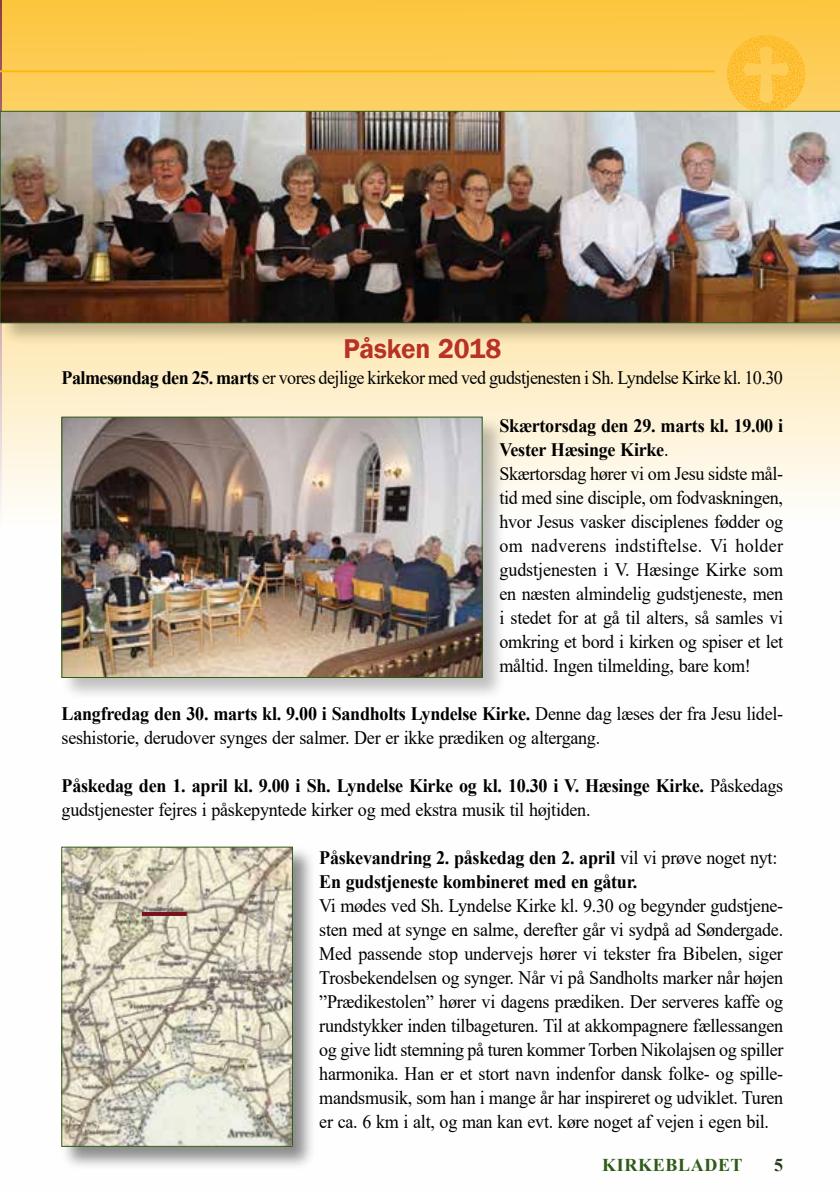
<style>
.page{position:relative;width:840px;height:1191px;background:#fff}
.page>*{position:absolute;margin:0;border:0;box-sizing:border-box;transform-origin:0 0}
.t1{font:600 28px "Franklin Gothic";letter-spacing:-.005em;color:#b83226}
.t2{font:19px/24px "Times New Roman";letter-spacing:-.015em;color:#000;scale:.95 1}
.t3{font:700 19px/24px "Times New Roman";letter-spacing:-.015em;color:#000;scale:.95 1}
.t4{font:700 18px "Times New Roman";letter-spacing:.035em;color:#2e5c18}
.t5{font:700 18px "Times New Roman";color:#293a1b}
.s1{font-weight:700}
.s2{font-weight:400}
</style>
<div class="page">
<svg style="left:0;top:0;width:839px;height:507px;background:#fdde94"></svg>
<hr style="left:0;top:70px;width:714px;height:2px;background:#fdb913">
<svg style="left:726px;top:35px;width:78px;height:75px;background:#fdc441"></svg>
<div style="left:0;top:110px;width:839px;height:237px;background:#000;opacity:.25"></div>
<img style="left:0;top:111px;width:839px;height:212px">
<div style="left:61px;top:416px;width:444px;height:285px;background:#000;opacity:.25"></div>
<img style="left:64px;top:419px;width:416px;height:256px">
<div style="left:62px;top:417px;width:420px;height:260px;border:1px solid #2e5c18"></div>
<div style="left:61px;top:846px;width:255px;height:324px;background:#000;opacity:.45"></div>
<img style="left:63px;top:849px;width:227px;height:295px">
<div style="left:61px;top:847px;width:231px;height:299px;border:1px solid #2e5c18"></div>
<hr style="left:142px;top:912px;width:45px;height:4px;background:#77111c">
<h1 class="t1" style="left:343px;top:332px;width:159px">Påsken 2018</h1>
<p class="t2" style="left:62px;top:365px;width:760px"><span class="s1">Palmesøndag den 25. marts</span> er vores dejlige kirkekor med ved gudstjenesten i Sh. Lyndelse Kirke kl. 10.30</p>
<p class="t2" style="left:499px;top:413px;width:300px"><span class="s1">Skærtorsdag den 29. marts kl. 19.00 i Vester Hæsinge Kirke</span>.<br>Skærtorsdag hører vi om Jesu sidste mål&shy;tid med sine disciple, om fodvaskningen, hvor Jesus vasker disciplenes fødder og om nadverens indstiftelse. Vi holder gudstjenesten i V. Hæsinge Kirke som en næsten almindelig gudstjeneste, men i stedet for at gå til alters, så samles vi omkring et bord i kirken og spiser et let måltid. Ingen tilmelding, bare kom!</p>
<p class="t2" style="left:62px;top:701px;width:760px"><span class="s1">Langfredag den 30. marts kl. 9.00 i Sandholts Lyndelse Kirke.</span> Denne dag læses der fra Jesu lidel&shy;seshistorie, derudover synges der salmer. Der er ikke prædiken og altergang.</p>
<p class="t2" style="left:62px;top:773px;width:760px"><span class="s1">Påskedag den 1. april kl. 9.00 i Sh. Lyndelse Kirke og kl. 10.30 i V. Hæsinge Kirke.</span> Påskedags gudstjenester fejres i påskepyntede kirker og med ekstra musik til højtiden.</p>
<p class="t3" style="left:319px;top:845px;width:483px">Påskevandring 2. påskedag den 2. april <span class="s2">vil vi prøve noget nyt:<br></span>En gudstjeneste kombineret med en gåtur.</p>
<p class="t2" style="left:319px;top:893px;width:490px;text-align:justify">Vi mødes ved Sh. Lyndelse Kirke kl. 9.30 og begynder gudstjene&shy;sten med at synge en salme, derefter går vi sydpå ad Søndergade.<br>Med passende stop undervejs hører vi tekster fra Bibelen, siger Trosbekendelsen og synger. Når vi på Sandholts marker når højen ”Prædikestolen” hører vi dagens prædiken. Der serveres kaffe og rundstykker inden tilbageturen. Til at akkompagnere fællessangen og give lidt stemning på turen kommer Torben Nikolajsen og spiller harmonika. Han er et stort navn indenfor dansk folke- og spille&shy;mandsmusik, som han i mange år har inspireret og udviklet. Turen er ca. 6 km i alt, og man kan evt. køre noget af vejen i egen bil.</p>
<p class="t4" style="left:602px;top:1151px;width:142px">kirkebladet</p>
<p class="t5" style="left:773px;top:1151px;width:10px">5</p>
</div>
